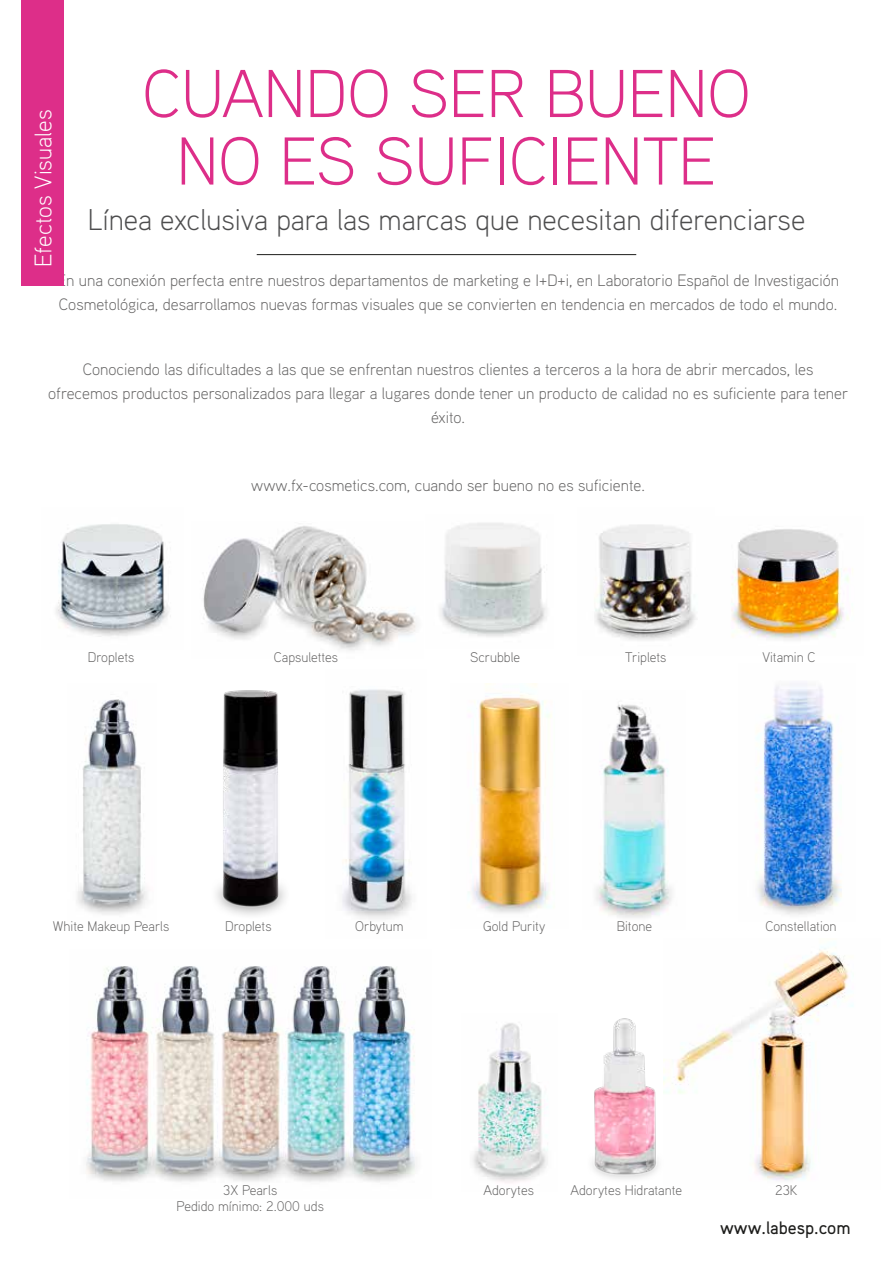
<style>
.page{position:relative;width:893px;height:1263px;background:#fff}
.page>*{position:absolute;margin:0;border:0;box-sizing:border-box;transform-origin:0 0}
.t1{font:300 67.5px/67.5px "Aaux Pro";color:#dd2e89;text-align:center}
.t2{font:300 30px "Aaux Pro";color:#4d4d4e}
.t3{font:300 24px "Aaux Pro";color:#fff}
.t4{font:500 18px "Aaux Pro";color:#1d1d1b}
.t5{font:300 16.5px/24px "Aaux Pro";color:#646363}
.t6{font:300 13.95px/16.8px "Aaux Pro";color:#646363;text-align:center}
</style>
<div class="page">
<img style="left:86px;top:966px;width:330px;height:216px">
<img style="left:675px;top:947px;width:178px;height:234px">
<img style="left:592px;top:1018px;width:81px;height:161px">
<img style="left:472px;top:1023px;width:76px;height:160px">
<img style="left:596px;top:704px;width:76px;height:214px">
<img style="left:203px;top:526px;width:214px;height:125px">
<img style="left:756px;top:683px;width:86px;height:232px">
<img style="left:216px;top:690px;width:69px;height:225px">
<img style="left:56px;top:524px;width:114px;height:113px">
<img style="left:468px;top:684px;width:84px;height:229px">
<img style="left:342px;top:689px;width:70px;height:230px">
<img style="left:77px;top:699px;width:70px;height:216px">
<img style="left:440px;top:523px;width:107px;height:114px">
<img style="left:594px;top:524px;width:102px;height:116px">
<img style="left:731px;top:529px;width:122px;height:111px">
<hr style="left:257px;top:254px;width:379px;height:1px;background:#1d1d1b">
<div style="left:21px;top:0;width:43px;height:286px;background:#dd2e89"></div>
<h1 class="t1" style="left:143px;top:58px;width:609px">CUANDO SER BUENO<br>NO ES SUFICIENTE</h1>
<h2 class="t2" style="left:88px;top:200px;width:719px">Línea exclusiva para las marcas que necesitan diferenciarse</h2>
<p class="t5" style="left:57px;top:268px;width:784px">En una conexión perfecta entre nuestros departamentos de marketing e I+D+i, en Laboratorio Español de Investigación<br>Cosmetológica, desarrollamos nuevas formas visuales que se convierten en tendencia en mercados de todo el mundo.</p>
<h3 class="t3" style="left:28px;top:267px;width:159px;rotate:-90deg">Efectos Visuales</h3>
<p class="t5" style="left:48px;top:357px;width:802px;text-align:center">Conociendo las dificultades a las que se enfrentan nuestros clientes a terceros a la hora de abrir mercados, les ofrecemos productos personalizados para llegar a lugares donde tener un producto de calidad no es suficiente para tener éxito.</p>
<p class="t6" style="left:88px;top:648px;width:48px">Droplets</p>
<p class="t5" style="left:251px;top:473px;width:395px">www.fx-cosmetics.com, cuando ser bueno no es suficiente.</p>
<p class="t6" style="left:274px;top:648px;width:66px">Capsulettes</p>
<p class="t6" style="left:470px;top:648px;width:51px">Scrubble</p>
<p class="t6" style="left:625px;top:648px;width:43px">Triplets</p>
<p class="t6" style="left:762px;top:648px;width:55px">Vitamin C</p>
<p class="t6" style="left:53px;top:917px;width:118px">White Makeup Pearls</p>
<p class="t6" style="left:225px;top:917px;width:48px">Droplets</p>
<p class="t6" style="left:355px;top:917px;width:50px">Orbytum</p>
<p class="t6" style="left:483px;top:917px;width:64px">Gold Purity</p>
<p class="t6" style="left:617px;top:917px;width:37px">Bitone</p>
<p class="t6" style="left:765px;top:917px;width:73px">Constellation</p>
<p class="t6" style="left:177px;top:1181px;width:149px">3X Pearls<br>Pedido mínimo: 2.000 uds</p>
<p class="t6" style="left:483px;top:1181px;width:52px">Adorytes</p>
<p class="t6" style="left:570px;top:1181px;width:113px">Adorytes Hidratante</p>
<p class="t6" style="left:775px;top:1181px;width:24px">23K</p>
<p class="t4" style="left:720px;top:1217px;width:132px">www.labesp.com</p>
</div>
